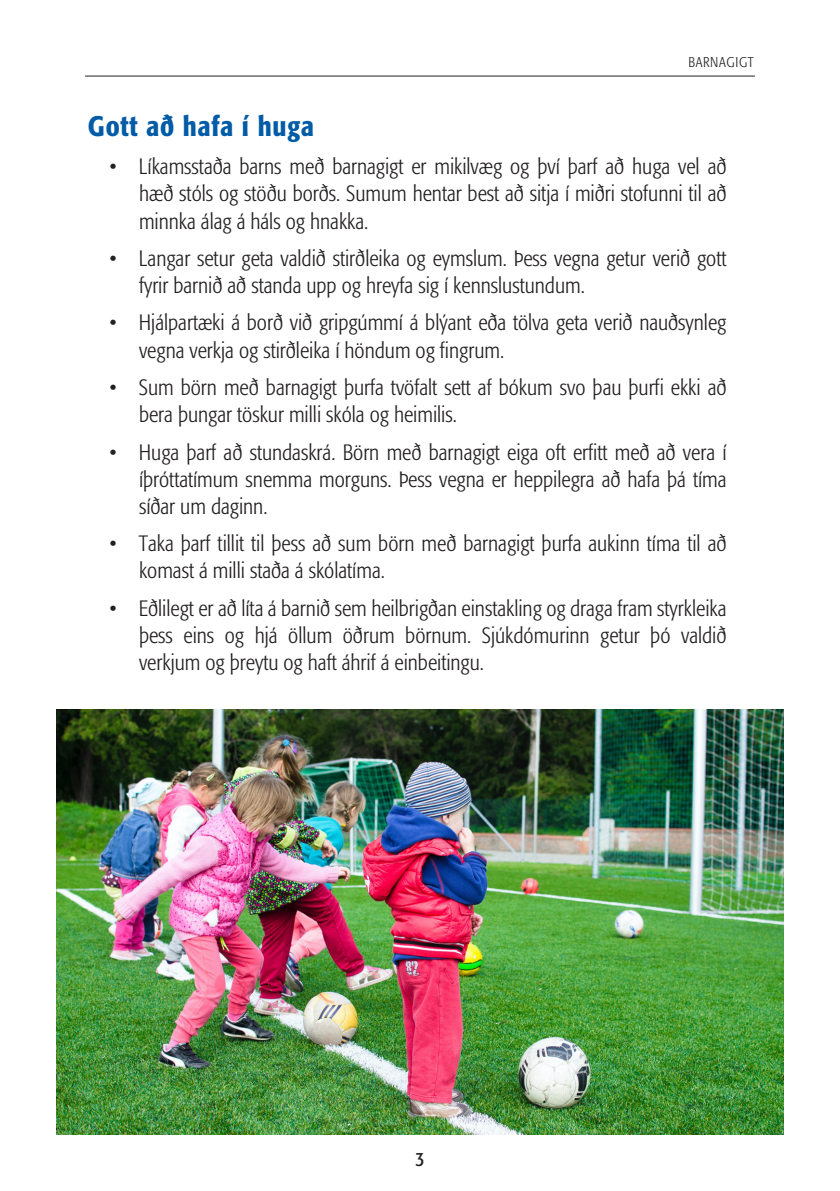
<style>
.page{position:relative;width:840px;height:1191px;background:#fff}
.page>*{position:absolute;margin:0;border:0;box-sizing:border-box;transform-origin:0 0}
.Millifyrirsagnir{font:500 condensed 28px "Formata";letter-spacing:.03em;color:#015ba6}
.t1{font:300 condensed 22px/27.2px "Formata";color:#231f20}
.t2{font:condensed 20px "Formata";color:#231f20}
.t3{font:300 condensed 14px "Formata";letter-spacing:.05em;color:#231f20}
</style>
<div class="page">
<hr style="left:85px;top:76px;width:669px;height:1px;background:#231f20">
<img style="left:57px;top:710px;width:725px;height:424px">
<p class="t3" style="left:688px;top:54px;width:67px">BARNAGIGT</p>
<p class="Millifyrirsagnir" style="left:88px;top:109px;width:227px">Gott að hafa í huga</p>
<p class="t1" style="left:139px;top:153px;width:588px;text-align:justify;text-indent:-29px">• Líkamsstaða barns með barnagigt er mikilvæg og því þarf að huga vel að hæð stóls og stöðu borðs. Sumum hentar best að sitja í miðri stofunni til að minnka álag á háls og hnakka.</p>
<p class="t1" style="left:139px;top:245px;width:588px;text-indent:-29px">• Langar setur geta valdið stirðleika og eymslum. Þess vegna getur verið gott fyrir barnið að standa upp og hreyfa sig í kennslustundum.</p>
<p class="t1" style="left:139px;top:309px;width:588px;text-indent:-29px">• Hjálpartæki á borð við gripgúmmí á blýant eða tölva geta verið nauðsynleg vegna verkja og stirðleika í höndum og fingrum.</p>
<p class="t1" style="left:139px;top:374px;width:588px;text-indent:-29px">• Sum börn með barnagigt þurfa tvöfalt sett af bókum svo þau þurfi ekki að bera þungar töskur milli skóla og heimilis.</p>
<p class="t1" style="left:139px;top:438px;width:588px;text-align:justify;text-indent:-29px">• Huga þarf að stundaskrá. Börn með barnagigt eiga oft erfitt með að vera í íþróttatímum snemma morguns. Þess vegna er heppilegra að hafa þá tíma síðar um daginn.</p>
<p class="t1" style="left:139px;top:530px;width:588px;text-indent:-29px">• Taka þarf tillit til þess að sum börn með barnagigt þurfa aukinn tíma til að komast á milli staða á skólatíma.</p>
<p class="t1" style="left:139px;top:595px;width:588px;text-align:justify;text-indent:-29px">• Eðlilegt er að líta á barnið sem heilbrigðan einstakling og draga fram styrkleika þess eins og hjá öllum öðrum börnum. Sjúkdómurinn getur þó valdið verkjum og þreytu og haft áhrif á einbeitingu.</p>
<p class="t2" style="left:415px;top:1147px;width:11px">3</p>
</div>
